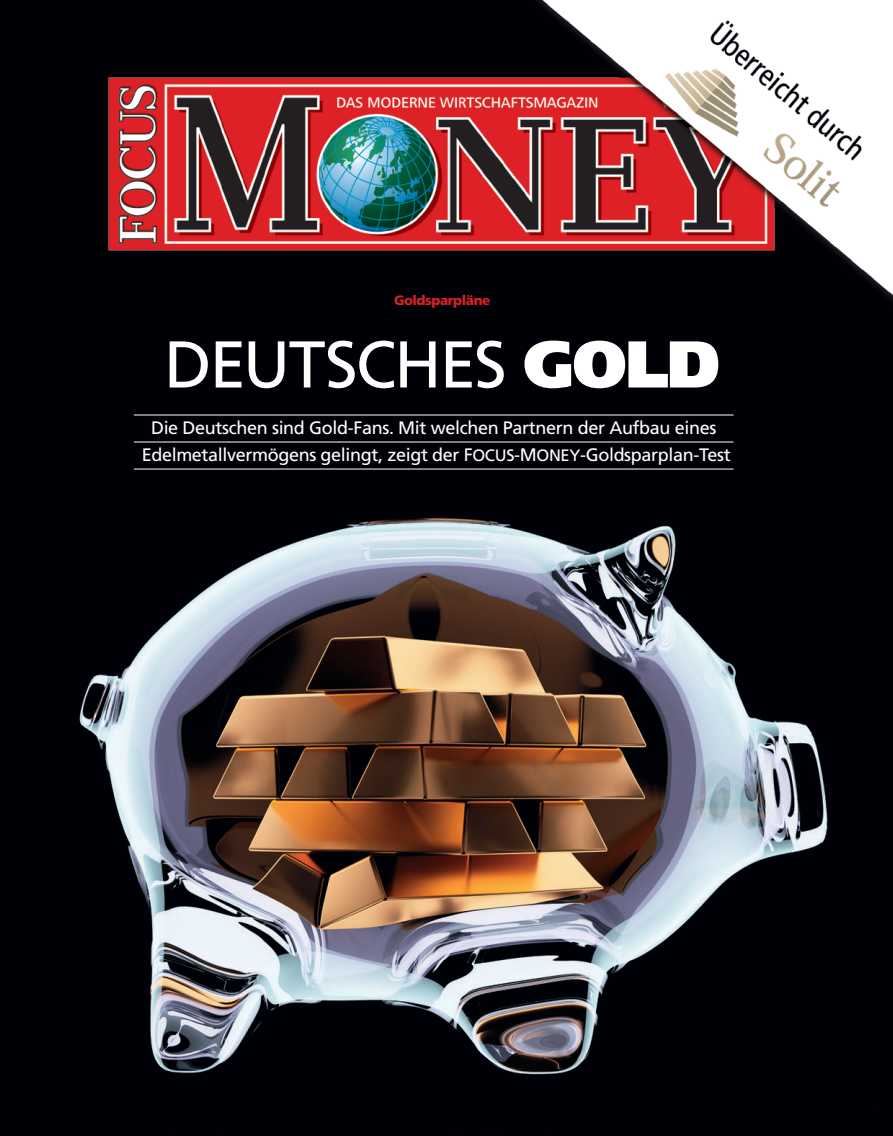
<style>
.page{position:relative;width:893px;height:1136px;background:#fff}
.page>*{position:absolute;margin:0;border:0;box-sizing:border-box;transform-origin:0 0}
.t1{font:66px "Frutiger";letter-spacing:-.03em;color:#fff}
.t2{font:18px/27px "Frutiger";letter-spacing:-.02em;color:#fff;text-align:center}
.t3{font:900 13.5px "Frutiger";letter-spacing:-.035em;color:#d72129}
.s1{font-weight:900}
.s2{font-size:16.5px}
</style>
<div class="page">
<img style="left:0;top:0;width:893px;height:1135px">
<hr style="left:134px;top:441px;width:599px;height:1px;background:#fff">
<hr style="left:134px;top:468px;width:599px;height:1px;background:#fff">
<img style="left:28px;top:0;width:865px;height:425px">
<p class="t3" style="left:394px;top:292px;width:98px">Goldsparpläne</p>
<h1 class="t1" style="left:164px;top:326px;width:558px">DEUTSCHES <span class="s1">GOLD</span></h1>
<p class="t2" style="left:142px;top:414px;width:590px">Die Deutschen sind Gold-Fans. Mit welchen Partnern der Aufbau eines<br>Edelmetallvermögens gelingt, zeigt der F<span class="s2">OCUS</span>-M<span class="s2">ONEY</span>-Goldsparplan-Test</p>
</div>
